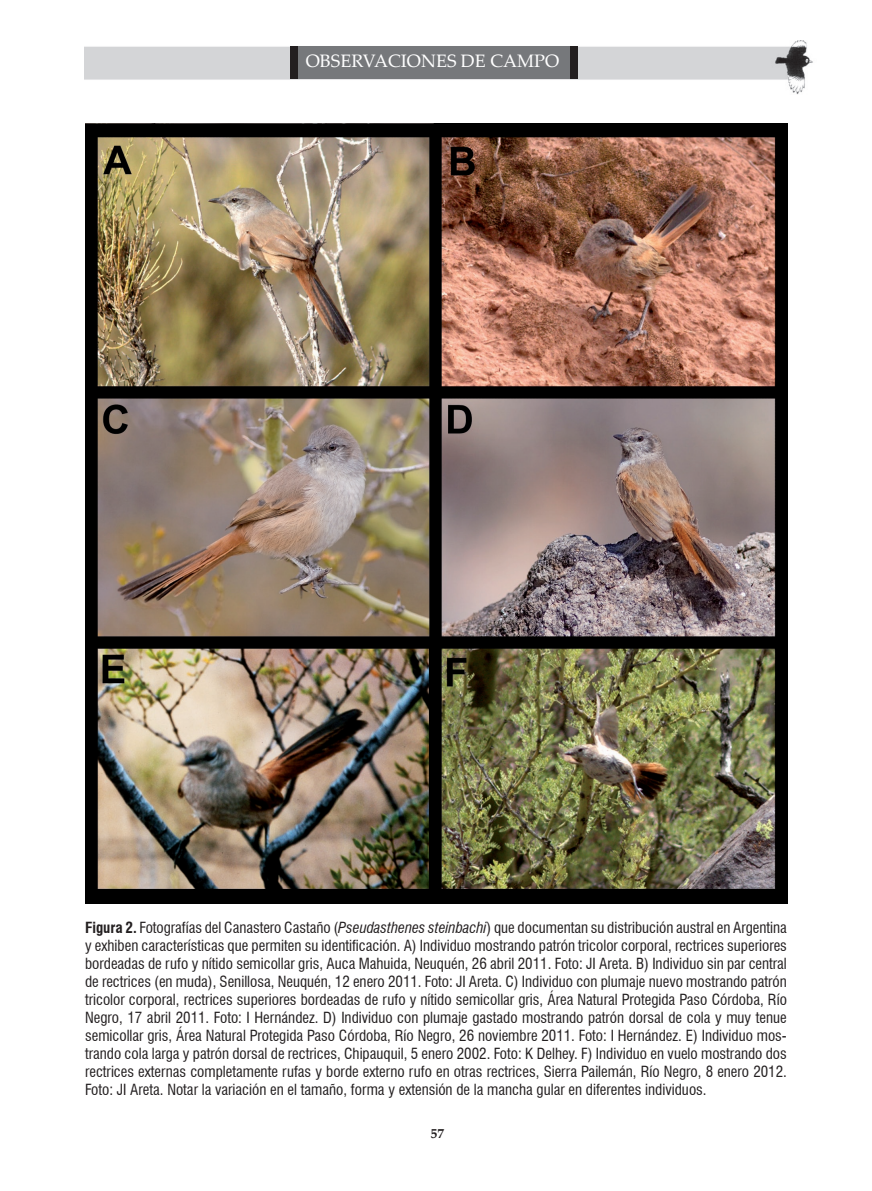
<style>
.page{position:relative;width:872px;height:1191px;background:#fff}
.page>*{position:absolute;margin:0;border:0;box-sizing:border-box;transform-origin:0 0}
.t1{font:18px "Palatino Linotype";color:#fff}
.t2{font:condensed 15px/18px "Swiss 721 BT";color:#231f20;text-align:justify}
.t3{font:700 13.5px "Palatino Linotype";color:#231f20}
.s1{font-weight:700}
.s2{font-style:italic}
</style>
<div class="page">
<img style="left:85px;top:40px;width:728px;height:54px">
<div style="left:297px;top:46px;width:273px;height:33px;background:#76787b"></div>
<div style="left:290px;top:46px;width:7px;height:33px;background:#231f20"></div>
<div style="left:570px;top:46px;width:8px;height:33px;background:#231f20"></div>
<img style="left:85px;top:123px;width:702px;height:781px">
<p class="t1" style="left:306px;top:48px;width:255px">OBSERVACIONES DE CAMPO</p>
<p class="t2" style="left:85px;top:918px;width:703px"><span class="s1">Figura 2.</span> Fotografías del Canastero Castaño (<span class="s2">Pseudasthenes steinbachi</span>) que documentan su distribución austral en Argentina y exhiben características que permiten su identificación. A) Individuo mostrando patrón tricolor corporal, rectrices superiores bordeadas de rufo y nítido semicollar gris, Auca Mahuida, Neuquén, 26 abril 2011. Foto: JI Areta. B) Individuo sin par central de rectrices (en muda), Senillosa, Neuquén, 12 enero 2011. Foto: JI Areta. C) Individuo con plumaje nuevo mostrando patrón tricolor corporal, rectrices superiores bordeadas de rufo y nítido semicollar gris, Área Natural Protegida Paso Córdoba, Río Negro, 17 abril 2011. Foto: I Hernández. D) Individuo con plumaje gastado mostrando patrón dorsal de cola y muy tenue semicollar gris, Área Natural Protegida Paso Córdoba, Río Negro, 26 noviembre 2011. Foto: I Hernández. E) Individuo mos&shy;trando cola larga y patrón dorsal de rectrices, Chipauquil, 5 enero 2002. Foto: K Delhey. F) Individuo en vuelo mostrando dos rectrices externas completamente rufas y borde externo rufo en otras rectrices, Sierra Pailemán, Río Negro, 8 enero 2012.<br>Foto: JI Areta. Notar la variación en el tamaño, forma y extensión de la mancha gular en diferentes individuos.</p>
<p class="t3" style="left:431px;top:1124px;width:15px">57</p>
</div>
